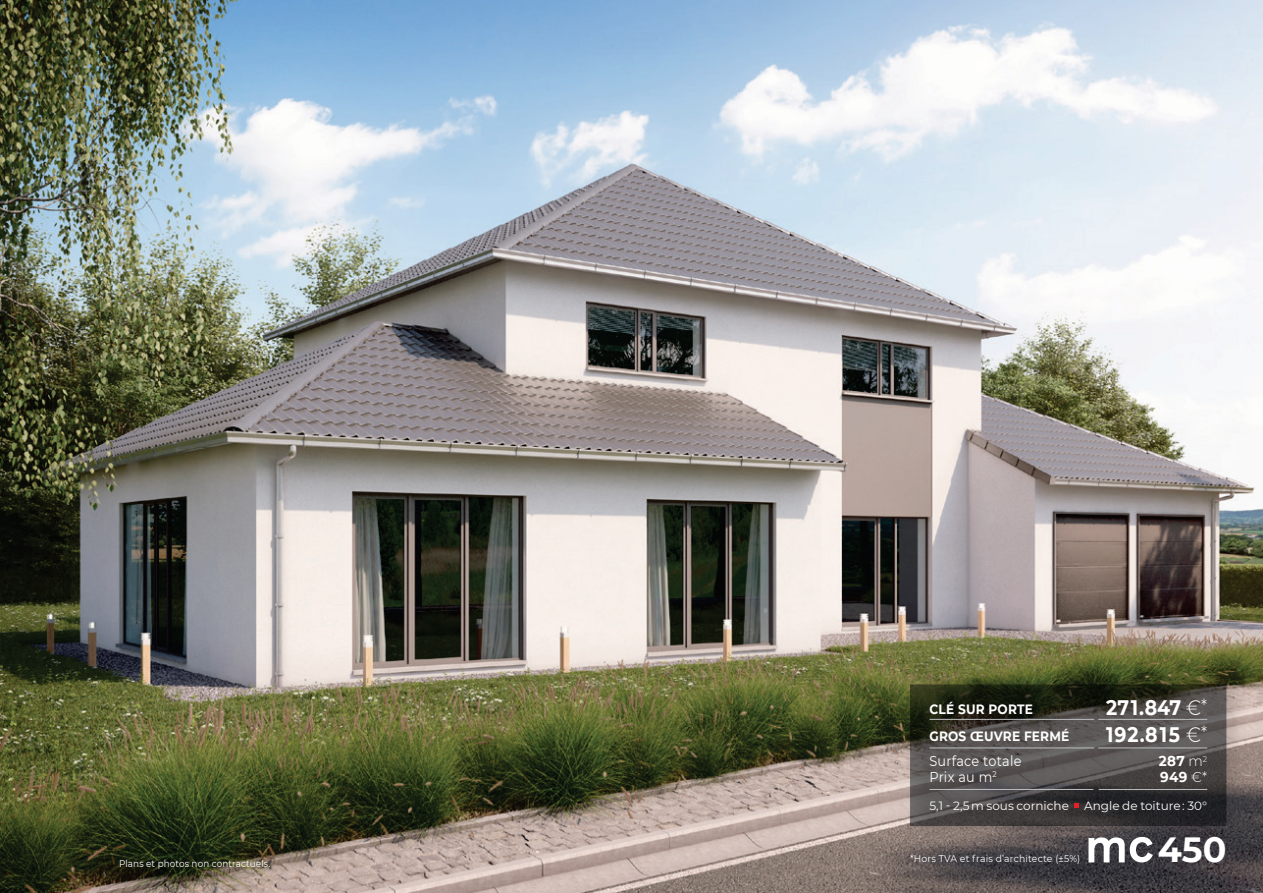
<style>
.page{position:relative;width:1263px;height:893px;background:#fff}
.page>*{position:absolute;margin:0;border:0;box-sizing:border-box;transform-origin:0 0}
.t1{font:700 34.95px "Montserrat";color:#fff}
.t2{font:700 21px/27px "Montserrat";letter-spacing:.045em;color:#fff;scale:.9 1}
.t3{font:14.25px/15.9px "Montserrat";letter-spacing:.02em;color:#fff;scale:.9 1}
.t4{font:700 14.25px/15.9px "Montserrat";letter-spacing:.02em;color:#fff;scale:.95 1}
.t5{font:700 13.5px/27px "Montserrat";letter-spacing:.015em;color:#fff;scale:.9 1}
.t6{font:12px "Montserrat";color:#fff}
.t7{font:9.75px "Montserrat";letter-spacing:.015em;color:#fff;scale:.95 1}
.t8{font:9.75px "Montserrat";letter-spacing:.015em;color:#fff;scale:.9 1}
.s1{font-weight:300}
.s2{font-weight:300;font-size:18px}
</style>
<div class="page">
<img style="left:0;top:0;width:1263px;height:893px">
<svg style="left:1088px;top:841px;width:65px;height:21px"></svg>
<div style="left:904px;top:670px;width:345px;height:171px;background:#231f20;opacity:.16"></div>
<svg style="left:910px;top:684px;width:316px;height:142px;background:#45433f"></svg>
<p class="t5" style="left:929px;top:695px;width:157px">CLÉ SUR PORTE<br>GROS ŒUVRE FERMÉ</p>
<p class="t3" style="left:929px;top:752px;width:104px">Surface totale<br>Prix au m<sup>2</sup></p>
<h2 class="t2" style="left:1106px;top:693px;width:114px">271.847 <span class="s1">€</span><span class="s2">*<br></span>192.815 <span class="s1">€</span><span class="s2">*</span></h2>
<p class="t4" style="left:1159px;top:753px;width:52px">287 <span class="s1">m</span><sup>2<br></sup>949 <span class="s1">€*</span></p>
<p class="t6" style="left:929px;top:797px;width:141px">5,1 - 2,5 m sous corniche</p>
<p class="t6" style="left:1084px;top:797px;width:125px">Angle de toiture : 30°</p>
<p class="t8" style="left:119px;top:857px;width:169px">Plans et photos non contractuels.</p>
<p class="t7" style="left:910px;top:852px;width:181px">*Hors TVA et frais d’architecte (±5%)</p>
<h1 class="t1" style="left:1158px;top:825px;width:70px">450</h1>
</div>
